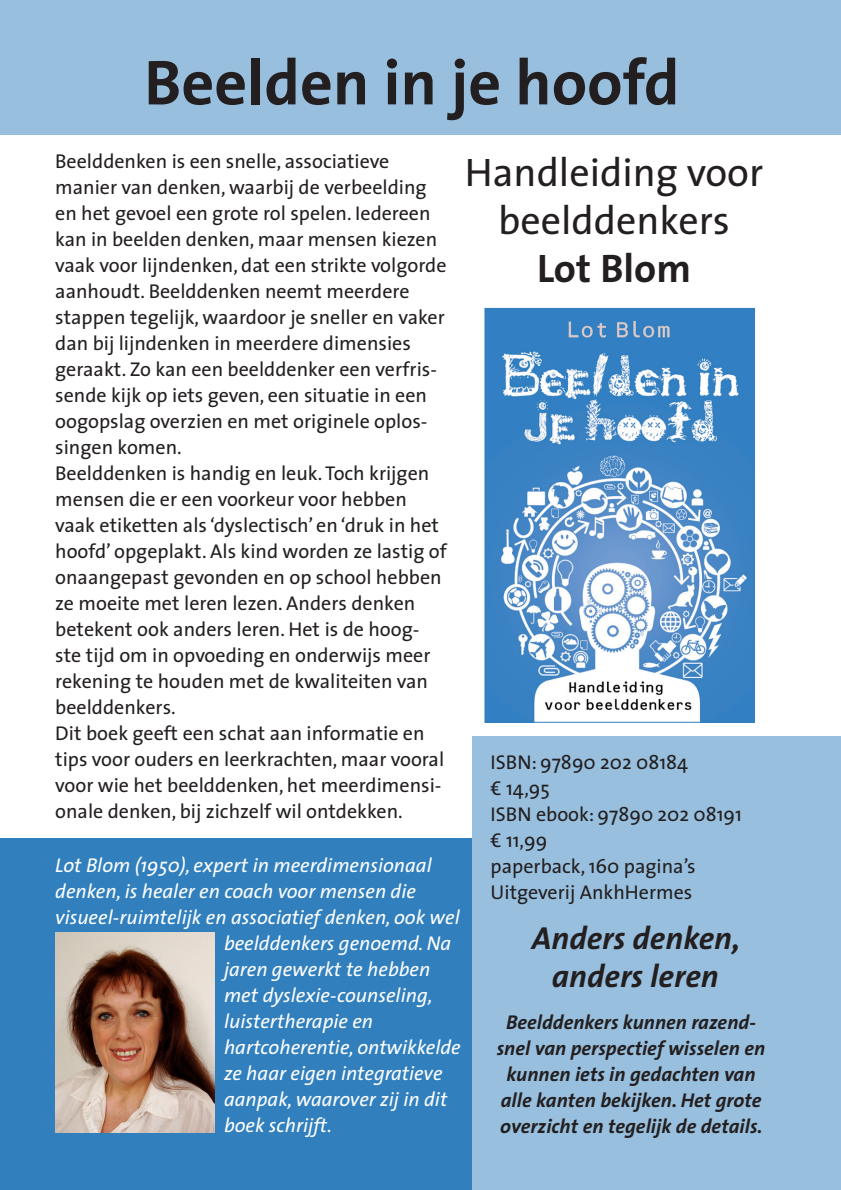
<style>
.page{position:relative;width:841px;height:1190px;background:#fff}
.page>*{position:absolute;margin:0;border:0;box-sizing:border-box;transform-origin:0 0}
.t1{font:700 64px "The Sans";color:#231f20}
.t2{font:40px/48px "The Sans";color:#231f20;text-align:center}
.t3{font:700 40px "The Sans";color:#231f20}
.t4{font:italic 700 32px/38px "The Sans";color:#231f20;text-align:center}
.t5{font:20px/26px "The Sans";color:#231f20}
.t6{font:italic 20px "The Sans";color:#fff}
.t7{font:italic 700 20px/26px "The Sans";color:#231f20;text-align:center}
</style>
<div class="page">
<div style="left:0;top:839px;width:472px;height:351px;background:#317fbd"></div>
<div style="left:472px;top:736px;width:368px;height:454px;background:#98bfde"></div>
<div style="left:0;top:0;width:840px;height:135px;background:#98bfde"></div>
<img style="left:486px;top:310px;width:266px;height:411px">
<div style="left:484px;top:308px;width:270px;height:415px;border:1px solid #317fbd"></div>
<img style="left:55px;top:933px;width:160px;height:200px">
<hr style="left:840px;top:839px;width:1px;height:351px;background:#317fbd">
<hr style="left:840px;top:0;width:1px;height:135px;background:#98bfde">
<h1 class="t1" style="left:144px;top:42px;width:537px">Beelden in je hoofd</h1>
<p class="t5" style="left:55px;top:149px;width:394px">Beelddenken is een snelle, associatieve manier van denken, waarbij de verbeelding en het gevoel een grote rol spelen. Iedereen kan in beelden denken, maar mensen kiezen vaak voor lijndenken, dat een strikte volgorde aanhoudt. Beelddenken neemt meerdere stappen tegelijk, waardoor je sneller en vaker dan bij lijndenken in meerdere dimensies geraakt. Zo kan een beelddenker een verfris&shy;sende kijk op iets geven, een situatie in een oogopslag overzien en met originele oplos&shy;singen komen.<br>Beelddenken is handig en leuk. Toch krijgen mensen die er een voorkeur voor hebben vaak etiketten als ‘dyslectisch’ en ‘druk in het hoofd’ opgeplakt. Als kind worden ze lastig of onaangepast gevonden en op school hebben ze moeite met leren lezen. Anders denken betekent ook anders leren. Het is de hoog&shy;ste tijd om in opvoeding en onderwijs meer rekening te houden met de kwaliteiten van beelddenkers.<br>Dit boek geeft een schat aan informatie en tips voor ouders en leerkrachten, maar vooral voor wie het beelddenken, het meerdimensi&shy;onale denken, bij zichzelf wil ontdekken.</p>
<h2 class="t2" style="left:465px;top:149px;width:300px">Handleiding voor beelddenkers</h2>
<h2 class="t3" style="left:537px;top:243px;width:155px">Lot Blom</h2>
<p class="t5" style="left:490px;top:749px;width:253px">ISBN: 97890 202 08184<br>€ 14,95<br>ISBN ebook: 97890 202 08191 € 11,99<br>paperback, 160 pagina’s<br>Uitgeverij AnkhHermes</p>
<p class="t6" style="left:55px;top:852px;width:378px">Lot Blom (1950), expert in meerdimensionaal</p>
<p class="t6" style="left:55px;top:878px;width:362px">denken, is healer en coach voor mensen die</p>
<p class="t6" style="left:55px;top:904px;width:406px">visueel-ruimtelijk en associatief denken, ook wel</p>
<p class="t6" style="left:224px;top:930px;width:229px">beelddenkers genoemd. Na</p>
<p class="t6" style="left:224px;top:956px;width:208px">jaren gewerkt te hebben</p>
<p class="t6" style="left:224px;top:982px;width:210px">met dyslexie-counseling,</p>
<p class="t6" style="left:224px;top:1008px;width:151px">luistertherapie en</p>
<p class="t6" style="left:224px;top:1034px;width:238px">hartcoherentie, ontwikkelde</p>
<p class="t6" style="left:224px;top:1060px;width:220px">ze haar eigen integratieve</p>
<p class="t6" style="left:224px;top:1086px;width:225px">aanpak, waarover zij in dit</p>
<p class="t6" style="left:224px;top:1112px;width:109px">boek schrijft.</p>
<h3 class="t4" style="left:531px;top:920px;width:210px">Anders denken, anders leren</h3>
<p class="t7" style="left:496px;top:1010px;width:270px">Beelddenkers kunnen razend&shy;snel van perspectief wisselen en kunnen iets in gedachten van alle kanten bekijken. Het grote overzicht en tegelijk de details.</p>
</div>
